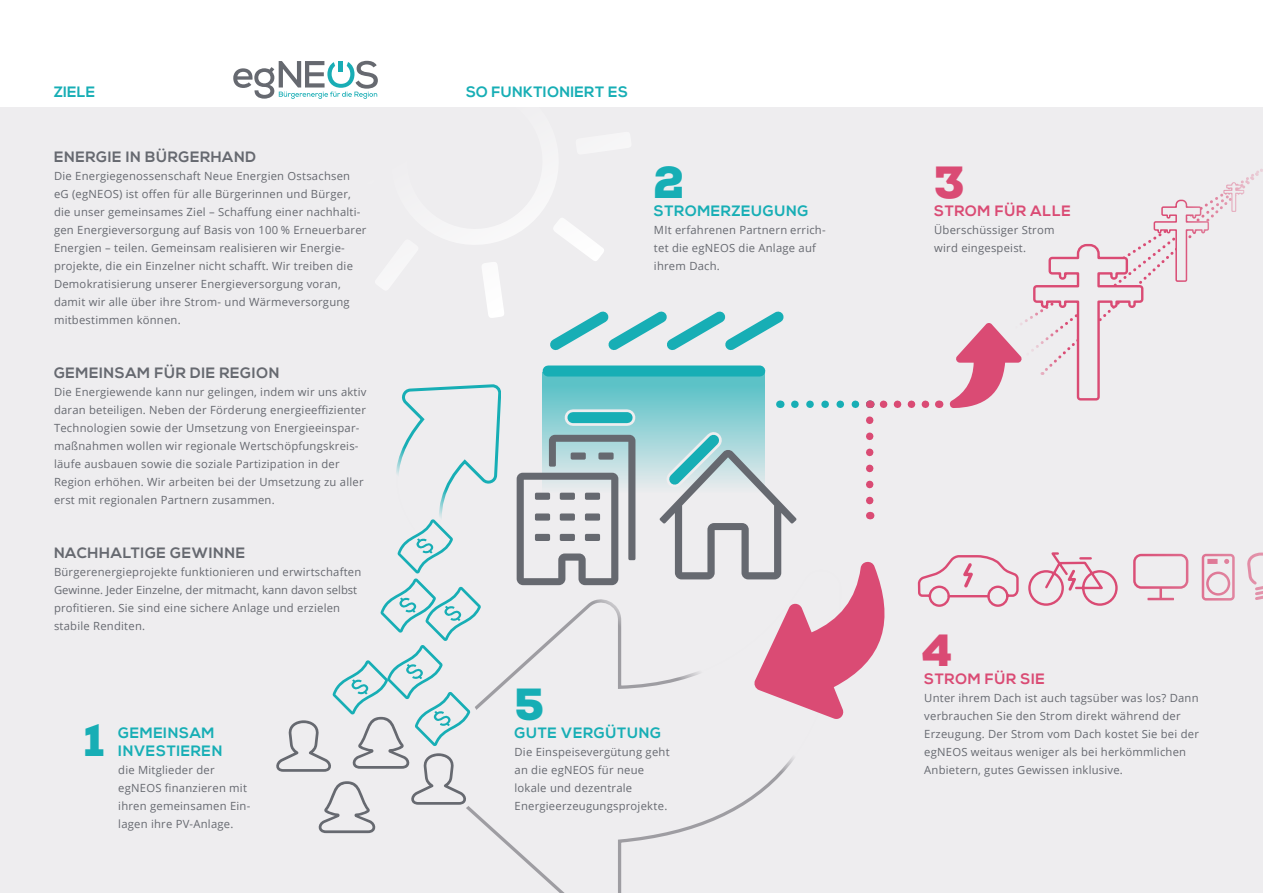
<style>
.page{position:relative;width:1263px;height:893px;background:#fff}
.page>*{position:absolute;margin:0;border:0;box-sizing:border-box;transform-origin:0 0}
.t1{font:900 45px "Nexa Slab";color:#17aeb5}
.t2{font:900 45px "Nexa Slab";color:#da4b74}
.t3{font:700 15px "Nexa";letter-spacing:.04em;color:#666970}
.t4{font:700 15px/18px "Nexa";letter-spacing:.04em;color:#17aeb5}
.t5{font:700 15px "Nexa";letter-spacing:.04em;color:#da4b74}
.t6{font:700 15px "Nexa";letter-spacing:.02em;color:#17aeb5}
.t7{font:11.25px/18px "Open Sans";letter-spacing:.02em;color:#666970}
</style>
<div class="page">
<div style="left:0;top:107px;width:1263px;height:786px;background:#eeedef"></div>
<svg style="left:493px;top:567px;width:301px;height:326px"></svg>
<svg style="left:543px;top:373px;width:222px;height:180px"></svg>
<div style="left:573px;top:409px;width:54px;height:17px;background:linear-gradient(to right,#e0e9eb,#e0e9eb)"></div>
<svg style="left:233px;top:61px;width:85px;height:38px"></svg>
<svg style="left:318px;top:60px;width:286px;height:258px"></svg>
<svg style="left:276px;top:384px;width:224px;height:449px"></svg>
<svg style="left:540px;top:302px;width:244px;height:49px"></svg>
<div style="left:548px;top:365px;width:212px;height:11px;background:#17aeb5"></div>
<div style="left:573px;top:412px;width:54px;height:11px;background:#17aeb5"></div>
<svg style="left:883px;top:400px;width:47px;height:8px"></svg>
<svg style="left:795px;top:400px;width:65px;height:8px"></svg>
<svg style="left:939px;top:323px;width:84px;height:85px"></svg>
<svg style="left:1032px;top:243px;width:113px;height:158px"></svg>
<svg style="left:1153px;top:199px;width:57px;height:83px"></svg>
<svg style="left:1223px;top:182px;width:21px;height:30px"></svg>
<svg style="left:651px;top:417px;width:234px;height:304px"></svg>
<svg style="left:517px;top:435px;width:118px;height:150px"></svg>
<svg style="left:1133px;top:554px;width:55px;height:46px"></svg>
<svg style="left:1202px;top:554px;width:33px;height:47px"></svg>
<svg style="left:1247px;top:552px;width:16px;height:48px"></svg>
<svg style="left:1028px;top:552px;width:90px;height:54px"></svg>
<svg style="left:917px;top:555px;width:102px;height:52px"></svg>
<hr style="left:949px;top:595px;width:39px;height:2px;background:#da4b74">
<h2 class="t4" style="left:54px;top:84px;width:43px">ZIELE</h2>
<h2 class="t3" style="left:54px;top:148px;width:204px">ENERGIE IN BÜRGERHAND</h2>
<p class="t7" style="left:54px;top:167px;width:314px">Die Energiegenossenschaft Neue Energien Ostsachsen eG (egNEOS) ist offen für alle Bürgerinnen und Bürger, die unser gemeinsames Ziel – Schaffung einer nachhalti&shy;gen Energieversorgung auf Basis von 100 % Erneuerbarer Energien – teilen. Gemeinsam realisieren wir Energie&shy;projekte, die ein Einzelner nicht schafft. Wir treiben die Demokratisierung unserer Energieversorgung voran, damit wir alle über ihre Strom- und Wärmeversorgung mitbestimmen können.</p>
<h2 class="t3" style="left:54px;top:364px;width:227px">GEMEINSAM FÜR DIE REGION</h2>
<p class="t7" style="left:54px;top:383px;width:314px">Die Energiewende kann nur gelingen, indem wir uns aktiv daran beteiligen. Neben der Förderung energieeffizienter Technologien sowie der Umsetzung von Energieeinspar&shy;maßnahmen wollen wir regionale Wertschöpfungskreis&shy;läufe ausbauen sowie die soziale Partizipation in der Region erhöhen. Wir arbeiten bei der Umsetzung zu aller erst mit regionalen Partnern zusammen.</p>
<h2 class="t3" style="left:54px;top:544px;width:193px">NACHHALTIGE GEWINNE</h2>
<p class="t7" style="left:54px;top:563px;width:309px">Bürgerenergieprojekte funktionieren und erwirtschaften Gewinne. Jeder Einzelne, der mitmacht, kann davon selbst profitieren. Sie sind eine sichere Anlage und erzielen stabile Renditen.</p>
<h1 class="t1" style="left:84px;top:712px;width:22px">1</h1>
<h2 class="t4" style="left:118px;top:724px;width:106px">GEMEINSAM<br>INVESTIEREN</h2>
<p class="t7" style="left:118px;top:761px;width:134px">die Mitglieder der egNEOS finanzieren mit ihren gemeinsamen Ein&shy;lagen ihre PV-Anlage.</p>
<h2 class="t6" style="left:466px;top:83px;width:163px">SO FUNKTIONIERT ES</h2>
<h1 class="t1" style="left:654px;top:154px;width:32px">2</h1>
<h1 class="t2" style="left:934px;top:154px;width:32px">3</h1>
<h2 class="t4" style="left:654px;top:202px;width:156px">STROMERZEUGUNG</h2>
<p class="t7" style="left:654px;top:221px;width:173px">MIt erfahrenen Partnern errich&shy;tet die egNEOS die Anlage auf ihrem Dach.</p>
<h2 class="t5" style="left:934px;top:202px;width:138px">STROM FÜR ALLE</h2>
<p class="t7" style="left:934px;top:221px;width:122px">Überschüssiger Strom wird eingespeist.</p>
<h1 class="t2" style="left:922px;top:622px;width:32px">4</h1>
<h1 class="t1" style="left:515px;top:676px;width:31px">5</h1>
<h2 class="t4" style="left:514px;top:724px;width:148px">GUTE VERGÜTUNG</h2>
<p class="t7" style="left:514px;top:743px;width:157px">Die Einspeisevergütung geht an die egNEOS für neue lokale und dezentrale<br>Energieerzeugungsprojekte.</p>
<h2 class="t5" style="left:924px;top:670px;width:122px">STROM FÜR SIE</h2>
<p class="t7" style="left:924px;top:689px;width:276px">Unter ihrem Dach ist auch tagsüber was los? Dann verbrauchen Sie den Strom direkt während der Erzeugung. Der Strom vom Dach kostet Sie bei der egNEOS weitaus weniger als bei herkömmlichen Anbietern, gutes Gewissen inklusive.</p>
</div>
